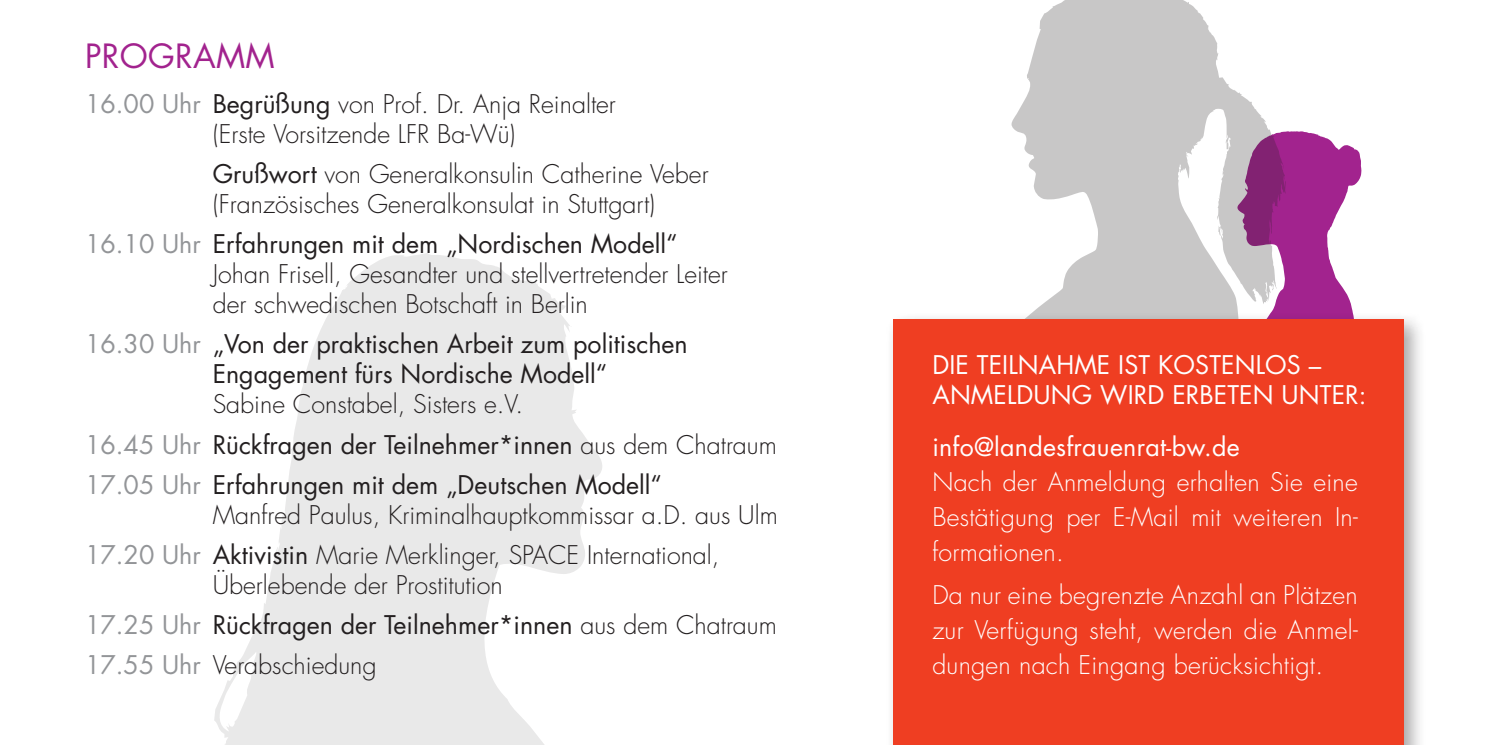
<style>
.page{position:relative;width:1489px;height:745px;background:#fff}
.page>*{position:absolute;margin:0;border:0;box-sizing:border-box;transform-origin:0 0}
.t1{font:32.5px "Futura";letter-spacing:.01em;color:#a2238e}
.t2{font:300 25px/30px "Futura";color:#231f20}
.t3{font:25px/40px "Futura";color:#231f20}
.t4{font:300 25px/35px "Futura";letter-spacing:.01em;color:#fff;text-align:justify}
.t5{font:25px/30px "Futura";letter-spacing:.005em;color:#fff}
.s1{font-weight:400;color:#939598}
.s2{font-weight:400}
.s3{color:#939598}
.s4{font-weight:300}
</style>
<div class="page">
<svg style="left:1285px;top:131px;width:76px;height:179px"></svg>
<svg style="left:1011px;top:0;width:274px;height:310px;fill:#c8c7c7"></svg>
<svg style="left:214px;top:253px;width:388px;height:491px;fill:#e9e9e9"></svg>
<div style="left:884px;top:310px;width:541px;height:434px;background:#231f20;opacity:.4"></div>
<div style="left:893px;top:319px;width:510px;height:425px;background:#ef3e22"></div>
<h1 class="t1" style="left:85px;top:34px;width:191px">PROGRAMM</h1>
<p class="t2" style="left:213px;top:89px;width:405px;text-indent:-128px"><span class="s1">16.00 Uhr</span> <span class="s2">Begrüßung</span> von Prof. Dr. Anja Reinalter (Erste Vorsitzende LFR Ba-Wü)</p>
<p class="t2" style="left:213px;top:159px;width:497px"><span class="s2">Grußwort</span> von Generalkonsulin Catherine Veber (Französisches Generalkonsulat in Stuttgart)</p>
<p class="t2" style="left:213px;top:229px;width:516px;text-indent:-128px"><span class="s1">16.10 Uhr</span> <span class="s2">Erfahrungen mit dem „Nordischen Modell“<br></span>Johan Frisell, Gesandter und stellvertretender Leiter der schwedischen Botschaft in Berlin</p>
<p class="t3" style="left:213px;top:328px;width:476px;line-height:30px;text-indent:-128px"><span class="s3">16.30 Uhr</span> „Von der praktischen Arbeit zum politischen<br>Engagement fürs Nordische Modell“</p>
<p class="t3" style="left:85px;top:383px;width:693px;text-indent:128px"><span class="s4">Sabine Constabel, Sisters e.V.<br></span><span class="s3">16.45 Uhr</span> Rückfragen der Teilnehmer*innen <span class="s4">aus dem Chatraum<br></span><span class="s3">17.05 Uhr</span> Erfahrungen mit dem „Deutschen Modell“</p>
<p class="t2" style="left:85px;top:494px;width:694px;line-height:40px;text-indent:128px">Manfred Paulus, Kriminalhauptkommissar a.D. aus Ulm<br><span class="s1">17.20 Uhr</span> <span class="s2">Aktivistin</span> Marie Merklinger, SPACE International,</p>
<p class="t2" style="left:85px;top:564px;width:693px;line-height:40px;text-indent:128px">Überlebende der Prostitution<br><span class="s1">17.25 Uhr</span> <span class="s2">Rückfragen der Teilnehmer*innen</span> aus dem Chatraum<br><span class="s1">17.55 Uhr</span> Verabschiedung</p>
<p class="t5" style="left:932px;top:349px;width:435px">DIE TEILNAHME IST KOSTENLOS –<br>ANMELDUNG WIRD ERBETEN UNTER:</p>
<p class="t5" style="left:932px;top:431px;width:309px">info@landesfrauenrat-bw.de</p>
<p class="t4" style="left:932px;top:464px;width:427px">Nach der Anmeldung erhalten Sie eine Bestätigung per E-Mail mit weiteren In&shy;formationen.</p>
<p class="t4" style="left:932px;top:577px;width:427px">Da nur eine begrenzte Anzahl an Plätzen zur Verfügung steht, werden die Anmel&shy;dungen nach Eingang berücksichtigt.</p>
</div>
